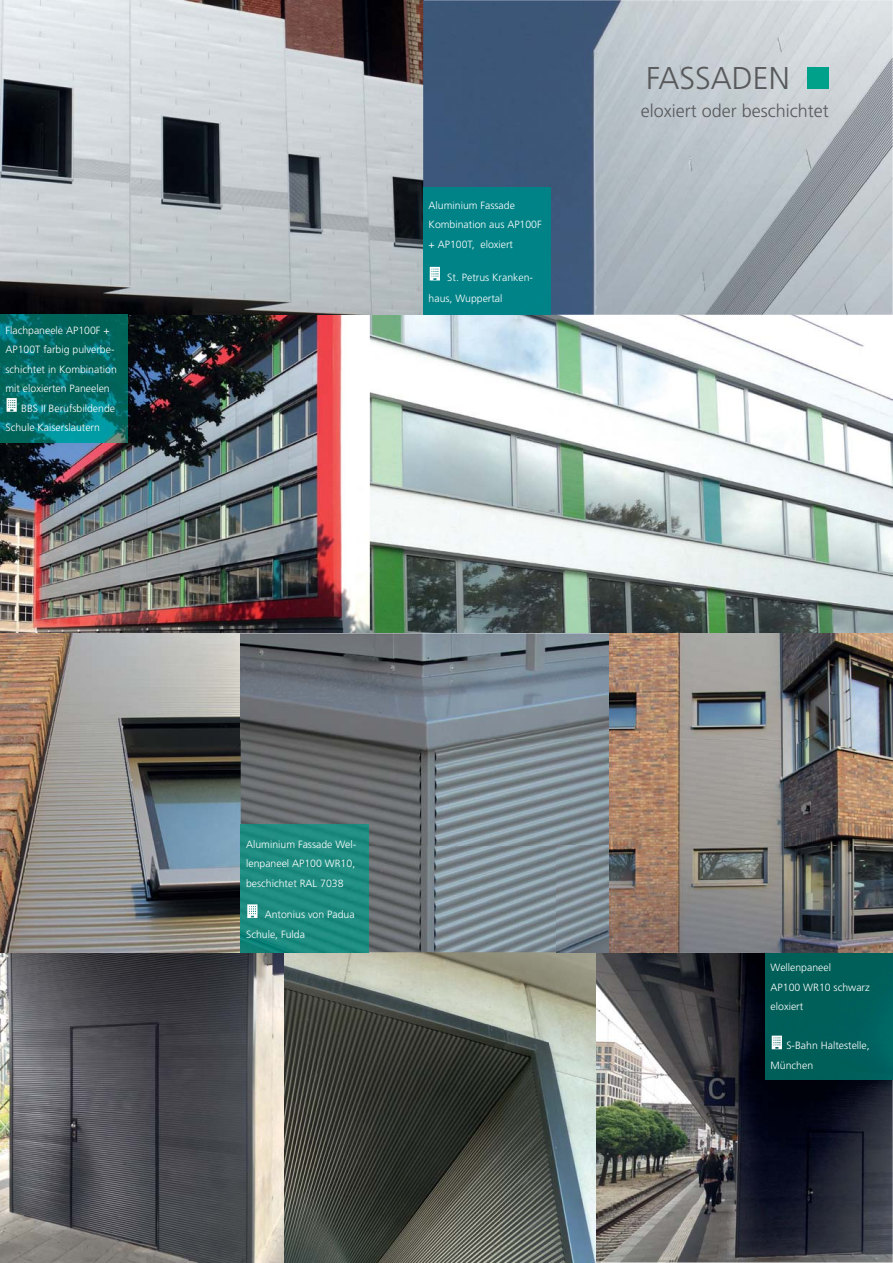
<style>
.page{position:relative;width:893px;height:1263px;background:#fff}
.page>*{position:absolute;margin:0;border:0;box-sizing:border-box;transform-origin:0 0}
.t1{font:300 31.5px "Frutiger CE";color:#58595b}
.t2{font:300 18px "Frutiger CE";color:#58595b}
.t3{font:300 10.5px/19.5px "Frutiger CE";color:#fff}
</style>
<div class="page">
<img style="left:0;top:0;width:893px;height:634px">
<div style="left:423px;top:187px;width:128px;height:128px;background:#008387"></div>
<svg style="left:430px;top:267px;width:10px;height:14px"></svg>
<div style="left:807px;top:67px;width:22px;height:22px;background:#00a18a"></div>
<img style="left:0;top:952px;width:893px;height:311px">
<img style="left:0;top:315px;width:128px;height:127px">
<svg style="left:7px;top:398px;width:10px;height:14px"></svg>
<img style="left:765px;top:952px;width:128px;height:128px">
<svg style="left:772px;top:1036px;width:10px;height:13px"></svg>
<img style="left:0;top:634px;width:241px;height:318px">
<img style="left:241px;top:635px;width:652px;height:211px">
<img style="left:368px;top:846px;width:525px;height:106px">
<img style="left:293px;top:952px;width:53px;height:1px">
<img style="left:370px;top:634px;width:239px;height:1px">
<img style="left:609px;top:634px;width:284px;height:1px">
<img style="left:241px;top:825px;width:127px;height:127px">
<svg style="left:247px;top:904px;width:10px;height:14px"></svg>
<p class="t3" style="left:5px;top:321px;width:106px">Flachpaneele AP100F +</p>
<p class="t3" style="left:5px;top:341px;width:111px">AP100T farbig pulverbe-</p>
<p class="t3" style="left:5px;top:360px;width:113px">schichtet in Kombination</p>
<p class="t3" style="left:5px;top:379px;width:106px">mit eloxierten Paneelen</p>
<p class="t3" style="left:21px;top:399px;width:95px">BBS II Berufsbildende</p>
<p class="t3" style="left:5px;top:418px;width:96px">Schule Kaiserslautern</p>
<p class="t3" style="left:429px;top:196px;width:115px">Aluminium Fassade<br>Kombination aus AP100F + AP100T, eloxiert</p>
<p class="t3" style="left:429px;top:267px;width:106px;line-height:21px;text-indent:19px">St. Petrus Kranken&shy;haus, Wuppertal</p>
<h1 class="t1" style="left:646px;top:64px;width:145px">FASSADEN</h1>
<h2 class="t2" style="left:641px;top:103px;width:189px">eloxiert oder beschichtet</h2>
<p class="t3" style="left:246px;top:835px;width:112px;text-align:justify">Aluminium Fassade Wel&shy;lenpaneel AP100 WR10, beschichtet RAL 7038</p>
<p class="t3" style="left:246px;top:905px;width:110px;text-indent:19px">Antonius von Padua<br>Schule, Fulda</p>
<p class="t3" style="left:770px;top:959px;width:101px">Wellenpaneel<br>AP100 WR10 schwarz eloxiert</p>
<p class="t3" style="left:770px;top:1037px;width:101px;text-indent:16px">S-Bahn Haltestelle,<br>München</p>
</div>
